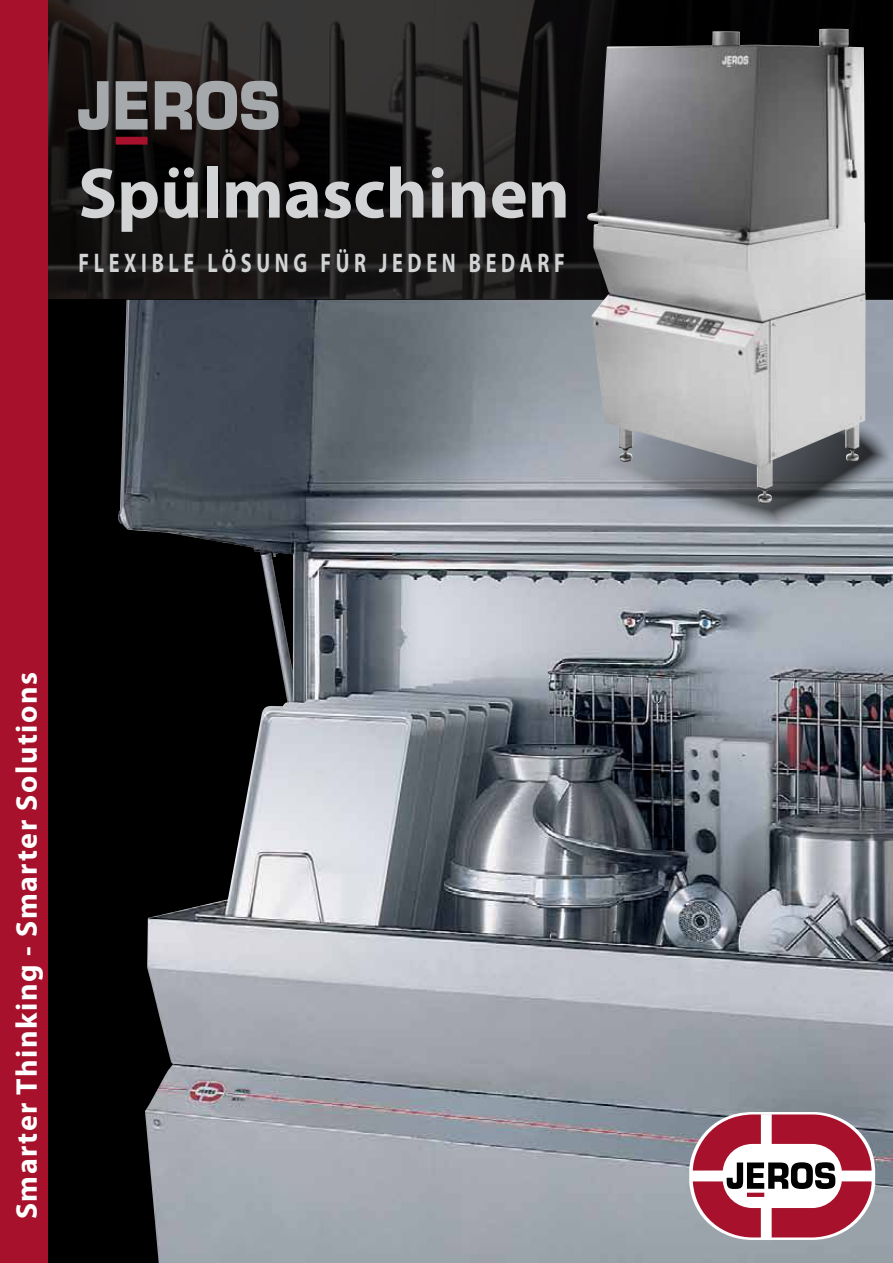
<style>
.page{position:relative;width:893px;height:1263px;background:#fff}
.page>*{position:absolute;margin:0;border:0;box-sizing:border-box;transform-origin:0 0}
.t1{font:700 72px "Myriad Pro";color:#d1d3d4}
.t2{font:700 30px "Myriad Pro";letter-spacing:.05em;color:#fff}
.t3{font:700 27px "Myriad Pro";letter-spacing:.23em;color:#d1d3d4;scale:.75 1}
</style>
<div class="page">
<div style="left:22px;top:300px;width:871px;height:963px;background:#000"></div>
<svg style="left:47px;top:0;width:846px;height:317px;background:#222020"></svg>
<div style="left:0;top:0;width:47px;height:1263px;background:#a7112b"></div>
<svg style="left:78px;top:81px;width:31px;height:49px;background:#636365"></svg>
<svg style="left:116px;top:81px;width:32px;height:49px;background:#7e7f81"></svg>
<svg style="left:155px;top:81px;width:124px;height:49px;background:#787879"></svg>
<div style="left:116px;top:137px;width:32px;height:8px;background:#a7112b"></div>
<img style="left:117px;top:300px;width:776px;height:963px">
<svg style="left:689px;top:1112px;width:186px;height:128px;background:#b3707d"></svg>
<svg style="left:747px;top:1193px;width:17px;height:4px"></svg>
<svg style="left:591px;top:379px;width:302px;height:150px;background:#91969d"></svg>
<img style="left:587px;top:29px;width:242px;height:465px">
<h1 class="t1" style="left:78px;top:146px;width:493px">SPÜLMASCHINEN</h1>
<p class="t3" style="left:78px;top:245px;width:647px">FLEXIBLE LÖSUNG F ÜR JEDEN BEDARF</p>
<p class="t2" style="left:7px;top:1219px;width:549px;rotate:-90deg">SMARTER THINKING - SMARTER SOLUTIONS</p>
</div>
